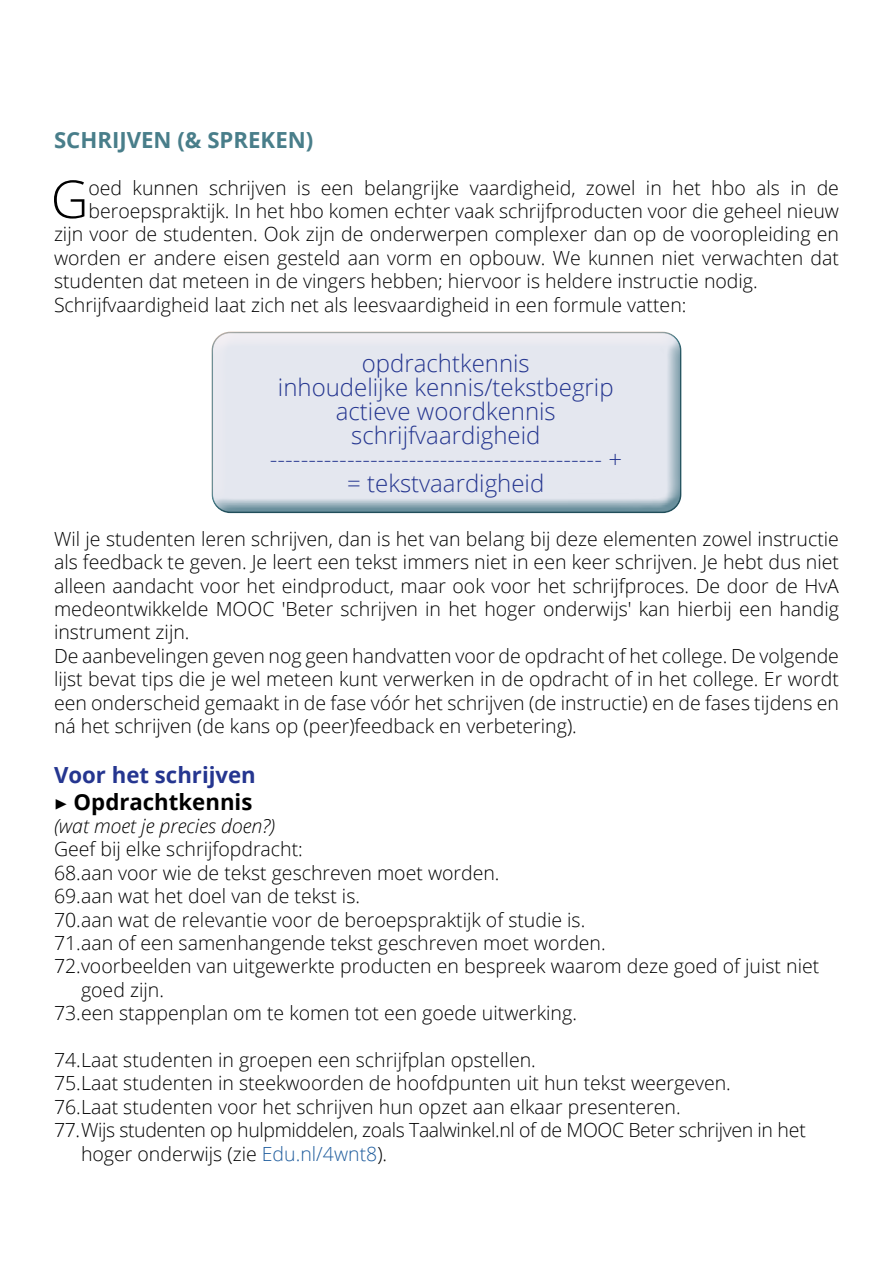
<style>
.page{position:relative;width:893px;height:1263px;background:#fff}
.page>*{position:absolute;margin:0;border:0;box-sizing:border-box;transform-origin:0 0}
.t1{font:300 52.35px "Open Sans";color:#000}
.t2{font:300 24px/24px "Open Sans";color:#253690;text-align:center}
.t3{font:700 22.2px/26.7px "Open Sans";color:#253690}
.t4{font:700 22.2px "Open Sans";color:#497e8a}
.t5{font:300 19.5px/23.4px "Open Sans";color:#000}
.t6{font:300 19.5px "Open Sans";letter-spacing:-.02em;color:#000}
.t7{font:italic 300 19.5px "Open Sans";color:#000}
.s1{font-family:"Minion Pro";font-weight:400;color:#000}
.s2{color:#000}
.s3{color:#215e9e}
</style>
<div class="page">
<div style="left:202px;top:331px;width:493px;height:183px;background:#497e8a;opacity:.75"></div>
<p class="t4" style="left:54px;top:124px;width:261px">SCHRIJVEN (&amp; SPREKEN)</p>
<h1 class="t1" style="left:51px;top:163px;width:39px">G</h1>
<p class="t5" style="left:89px;top:175px;width:752px">oed kunnen schrijven is een belangrijke vaardigheid, zowel in het hbo als in de</p>
<p class="t5" style="left:89px;top:199px;width:752px">beroepspraktijk. In het hbo komen echter vaak schrijfproducten voor die geheel nieuw</p>
<p class="t5" style="left:54px;top:222px;width:786px">zijn voor de studenten. Ook zijn de onderwerpen complexer dan op de vooropleiding en</p>
<p class="t5" style="left:54px;top:246px;width:786px">worden er andere eisen gesteld aan vorm en opbouw. We kunnen niet verwachten dat</p>
<p class="t5" style="left:54px;top:269px;width:705px">studenten dat meteen in de vingers hebben; hiervoor is heldere instructie nodig.</p>
<p class="t5" style="left:54px;top:292px;width:634px">Schrijfvaardigheid laat zich net als leesvaardigheid in een formule vatten:</p>
<p class="t2" style="left:270px;top:350px;width:354px">opdrachtkennis<br>inhoudelijke kennis/tekstbegrip actieve woordkennis schrijfvaardigheid ------------------------------------------- + = tekstvaardigheid</p>
<p class="t5" style="left:54px;top:526px;width:786px">Wil je studenten leren schrijven, dan is het van belang bij deze elementen zowel instructie als feedback te geven. Je leert een tekst immers niet in een keer schrijven. Je hebt dus niet alleen aandacht voor het eindproduct, maar ook voor het schrijfproces. De door de HvA medeontwikkelde MOOC 'Beter schrijven in het hoger onderwijs' kan hierbij een handig instrument zijn.<br>De aanbevelingen geven nog geen handvatten voor de opdracht of het college. De volgende lijst bevat tips die je wel meteen kunt verwerken in de opdracht of in het college. Er wordt een onderscheid gemaakt in de fase vóór het schrijven (de instructie) en de fases tijdens en ná het schrijven (de kans op (peer)feedback en verbetering).</p>
<p class="t3" style="left:54px;top:761px;width:203px">Voor het schrijven <span class="s1">▶</span> <span class="s2">Opdrachtkennis</span></p>
<p class="t7" style="left:54px;top:812px;width:223px">(wat moet je precies doen?)</p>
<p class="t5" style="left:54px;top:837px;width:250px">Geef bij elke schrijfopdracht:</p>
<p class="t5" style="left:54px;top:860px;width:447px">68.aan voor wie de tekst geschreven moet worden.</p>
<p class="t5" style="left:54px;top:884px;width:308px">69.aan wat het doel van de tekst is.</p>
<p class="t5" style="left:54px;top:907px;width:533px">70.aan wat de relevantie voor de beroepspraktijk of studie is.</p>
<p class="t5" style="left:54px;top:931px;width:553px">71.aan of een samenhangende tekst geschreven moet worden.</p>
<p class="t5" style="left:54px;top:954px;width:767px">72.voorbeelden van uitgewerkte producten en bespreek waarom deze goed of juist niet</p>
<p class="t5" style="left:81px;top:977px;width:84px">goed zijn.</p>
<p class="t5" style="left:54px;top:1001px;width:524px">73.een stappenplan om te komen tot een goede uitwerking.</p>
<p class="t5" style="left:54px;top:1048px;width:483px">74.Laat studenten in groepen een schrijfplan opstellen.</p>
<p class="t5" style="left:54px;top:1071px;width:678px">75.Laat studenten in steekwoorden de hoofdpunten uit hun tekst weergeven.</p>
<p class="t5" style="left:54px;top:1094px;width:628px">76.Laat studenten voor het schrijven hun opzet aan elkaar presenteren.</p>
<p class="t6" style="left:54px;top:1117px;width:754px">77.Wijs studenten op hulpmiddelen, zoals Taalwinkel.nl of de MOOC Beter schrijven in het</p>
<p class="t5" style="left:81px;top:1141px;width:308px">hoger onderwijs (zie <span class="s3">Edu.nl/4wnt8</span>).</p>
</div>
